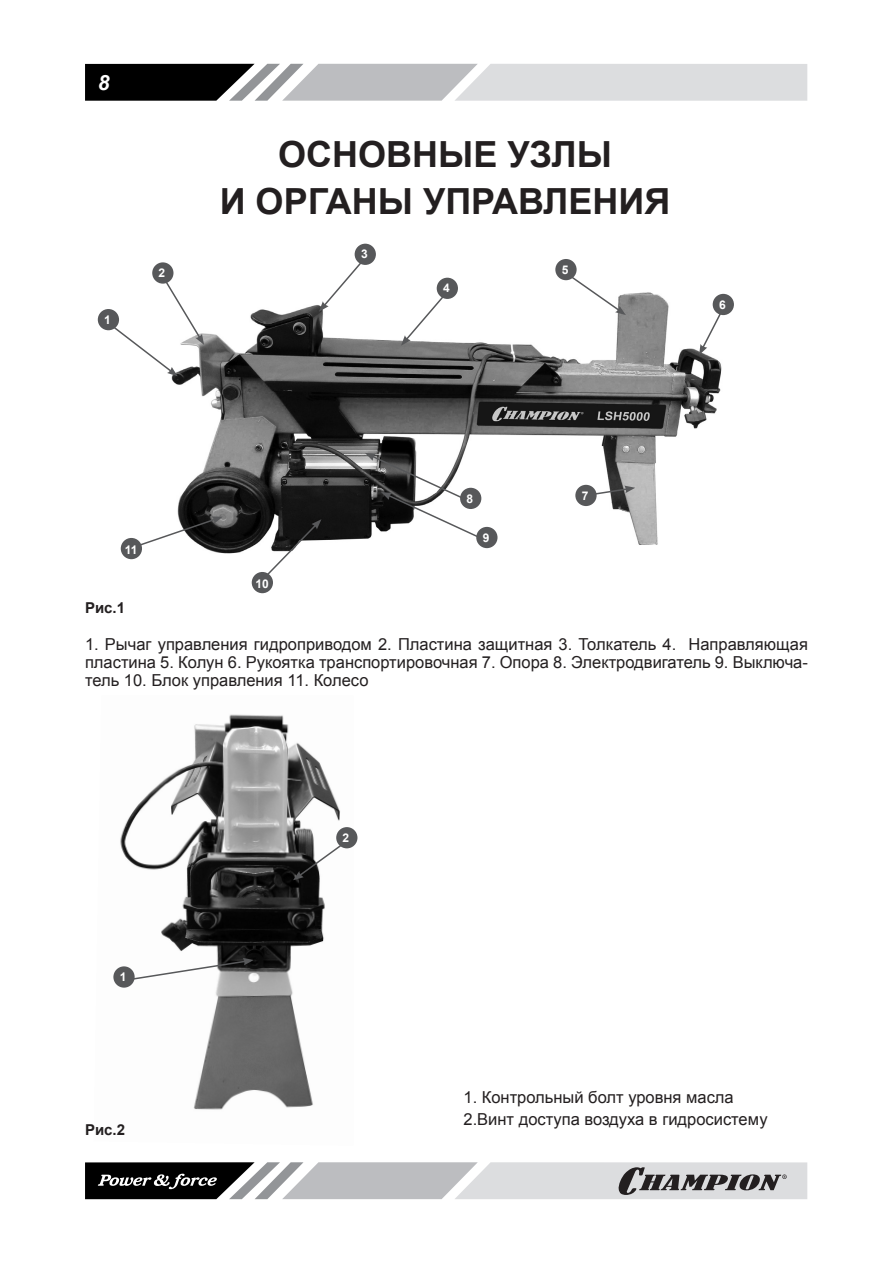
<style>
.page{position:relative;width:893px;height:1263px;background:#fff}
.page>*{position:absolute;margin:0;border:0;box-sizing:border-box;transform-origin:0 0}
.Заголовок_1{font:700 36px "Arial";color:#231f20}
.t1{font:italic 700 21px "Arial";color:#fff}
.Текст_основной{font:16.5px/18px "Arial";color:#231f20;text-align:justify}
.Рисунок_подпись{font:700 15px "Arial";color:#231f20}
.Буква{font:700 12px "Arial";color:#fff}
</style>
<div class="page">
<svg style="left:85px;top:64px;width:722px;height:37px;background:#a7a8aa"></svg>
<svg style="left:85px;top:1162px;width:722px;height:37px;background:#a1a2a3"></svg>
<img style="left:113px;top:714px;width:241px;height:396px">
<img style="left:152px;top:252px;width:582px;height:342px">
<svg style="left:122px;top:958px;width:132px;height:24px"></svg>
<svg style="left:365px;top:453px;width:124px;height:90px"></svg>
<svg style="left:106px;top:274px;width:98px;height:102px"></svg>
<svg style="left:319px;top:256px;width:48px;height:56px"></svg>
<svg style="left:401px;top:290px;width:48px;height:56px"></svg>
<svg style="left:293px;top:839px;width:56px;height:41px"></svg>
<svg style="left:592px;top:486px;width:43px;height:11px"></svg>
<svg style="left:257px;top:519px;width:64px;height:66px"></svg>
<svg style="left:127px;top:516px;width:96px;height:35px"></svg>
<svg style="left:564px;top:271px;width:62px;height:44px"></svg>
<svg style="left:699px;top:306px;width:26px;height:49px"></svg>
<div style="left:98px;top:309px;width:21px;height:21px;background:#57585a;border-radius:50%"></div>
<div style="left:113px;top:966px;width:22px;height:22px;background:#57585a;border-radius:50%"></div>
<div style="left:460px;top:488px;width:21px;height:21px;background:#57585a;border-radius:50%"></div>
<div style="left:476px;top:527px;width:21px;height:21px;background:#57585a;border-radius:50%"></div>
<div style="left:152px;top:262px;width:21px;height:22px;background:#57585a;border-radius:50%"></div>
<div style="left:355px;top:244px;width:21px;height:21px;background:#57585a;border-radius:50%"></div>
<div style="left:437px;top:278px;width:21px;height:21px;background:#57585a;border-radius:50%"></div>
<div style="left:336px;top:827px;width:21px;height:21px;background:#57585a;border-radius:50%"></div>
<div style="left:575px;top:485px;width:22px;height:21px;background:#57585a;border-radius:50%"></div>
<div style="left:252px;top:572px;width:21px;height:21px;background:#57585a;border-radius:50%"></div>
<div style="left:121px;top:538px;width:21px;height:21px;background:#57585a;border-radius:50%"></div>
<div style="left:555px;top:259px;width:22px;height:21px;background:#57585a;border-radius:50%"></div>
<div style="left:713px;top:294px;width:21px;height:21px;background:#57585a;border-radius:50%"></div>
<p class="t1" style="left:98px;top:68px;width:13px">8</p>
<p class="Буква" style="left:104px;top:311px;width:8px">1</p>
<p class="Буква" style="left:159px;top:265px;width:8px">2</p>
<p class="Заголовок_1" style="left:278px;top:130px;width:335px">ОСНОВНЫЕ УЗЛЫ</p>
<p class="Заголовок_1" style="left:220px;top:177px;width:452px">И ОРГАНЫ УПРАВЛЕНИЯ</p>
<p class="Буква" style="left:361px;top:246px;width:8px">3</p>
<p class="Буква" style="left:443px;top:280px;width:8px">4</p>
<p class="Буква" style="left:562px;top:261px;width:8px">5</p>
<p class="Буква" style="left:719px;top:296px;width:8px">6</p>
<p class="Буква" style="left:125px;top:542px;width:14px">11</p>
<p class="Буква" style="left:256px;top:576px;width:15px">10</p>
<p class="Буква" style="left:466px;top:490px;width:8px">8</p>
<p class="Буква" style="left:483px;top:529px;width:8px">9</p>
<p class="Буква" style="left:582px;top:487px;width:8px">7</p>
<p class="Рисунок_подпись" style="left:85px;top:597px;width:42px">Рис.1</p>
<p class="Текст_основной" style="left:85px;top:635px;width:724px">1. Рычаг управления гидроприводом 2. Пластина защитная 3. Толкатель 4. Направляющая пластина 5. Колун 6. Рукоятка транспортировочная 7. Опора 8. Электродвигатель 9. Выключа&shy;тель 10. Блок управления 11. Колесо</p>
<p class="Буква" style="left:120px;top:969px;width:8px">1</p>
<p class="Рисунок_подпись" style="left:85px;top:1120px;width:42px">Рис.2</p>
<p class="Буква" style="left:343px;top:830px;width:8px">2</p>
<p class="Текст_основной" style="left:463px;top:1088px;width:272px">1. Контрольный болт уровня масла</p>
<p class="Текст_основной" style="left:463px;top:1110px;width:306px">2.Винт доступа воздуха в гидросистему</p>
</div>
